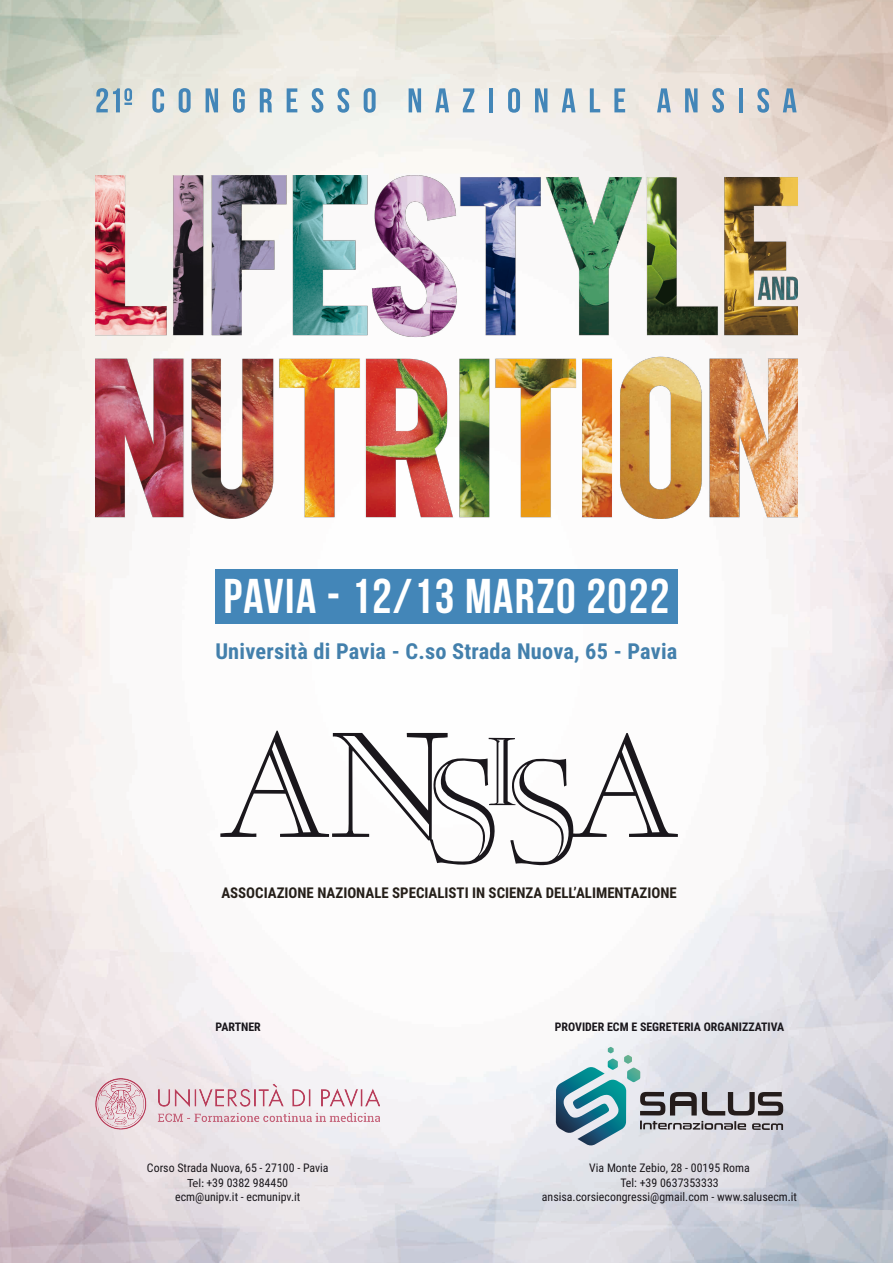
<style>
.page{position:relative;width:893px;height:1263px;background:#fff}
.page>*{position:absolute;margin:0;border:0;box-sizing:border-box;transform-origin:0 0}
.t1{font:700 48.75px "Bebas Neue";letter-spacing:.03em;color:#fff}
.t2{font:700 22.05px "Roboto Condensed";letter-spacing:.01em;color:#4380ac}
.t3{font:700 14.85px "Roboto Condensed";color:#251f19}
.t4{font:11.85px/14.9px "Roboto Condensed";color:#1a171c;text-align:center}
.t5{font:700 11.85px "Roboto Condensed";color:#1a171c}
.s1{font-family:"Myriad Pro"}
</style>
<div class="page">
<img style="left:0;top:0;width:893px;height:1263px">
<img style="left:96px;top:176px;width:701px;height:342px">
<svg style="left:96px;top:88px;width:36px;height:24px"></svg>
<svg style="left:152px;top:88px;width:12px;height:25px"></svg>
<svg style="left:179px;top:88px;width:12px;height:25px"></svg>
<svg style="left:206px;top:88px;width:12px;height:24px"></svg>
<svg style="left:233px;top:88px;width:12px;height:25px"></svg>
<svg style="left:260px;top:88px;width:12px;height:24px"></svg>
<svg style="left:287px;top:88px;width:10px;height:24px"></svg>
<svg style="left:312px;top:88px;width:11px;height:25px"></svg>
<svg style="left:338px;top:88px;width:11px;height:25px"></svg>
<svg style="left:364px;top:88px;width:12px;height:25px"></svg>
<svg style="left:409px;top:88px;width:12px;height:24px"></svg>
<svg style="left:435px;top:88px;width:14px;height:24px"></svg>
<svg style="left:463px;top:88px;width:11px;height:24px"></svg>
<hr style="left:489px;top:88px;width:4px;height:24px;background:#4386b8">
<svg style="left:508px;top:88px;width:12px;height:25px"></svg>
<svg style="left:535px;top:88px;width:12px;height:24px"></svg>
<svg style="left:562px;top:88px;width:13px;height:24px"></svg>
<svg style="left:590px;top:88px;width:10px;height:24px"></svg>
<svg style="left:614px;top:88px;width:11px;height:24px"></svg>
<svg style="left:657px;top:88px;width:14px;height:24px"></svg>
<svg style="left:685px;top:88px;width:13px;height:24px"></svg>
<svg style="left:712px;top:88px;width:12px;height:25px"></svg>
<hr style="left:739px;top:88px;width:4px;height:24px;background:#4386b8">
<svg style="left:757px;top:88px;width:12px;height:25px"></svg>
<svg style="left:783px;top:88px;width:14px;height:24px"></svg>
<svg style="left:220px;top:731px;width:458px;height:137px"></svg>
<div style="left:215px;top:569px;width:463px;height:55px;background:#4386b8"></div>
<svg style="left:556px;top:1047px;width:227px;height:99px;background:#b1bfc6"></svg>
<img style="left:96px;top:1079px;width:284px;height:53px">
<h1 class="t1" style="left:224px;top:570px;width:447px">PAVIA - 12/13 MARZO 2022</h1>
<h2 class="t2" style="left:215px;top:635px;width:464px">Università di Pavia - C.so Strada Nuova, 65 - Pavia</h2>
<p class="t3" style="left:221px;top:882px;width:457px">ASSOCIAZIONE NAZIONALE SPECIALISTI IN SCIENZA DELL’ALIMENTAZIONE</p>
<p class="t5" style="left:216px;top:1019px;width:47px">PARTNER</p>
<p class="t4" style="left:147px;top:1160px;width:183px">Corso Strada Nuova, 65 - 27100 - Pavia<br><span class="s1">Tel:</span> +39 0382 984450<br>ecm@unipv.it - ecmunipv.it</p>
<p class="t5" style="left:555px;top:1019px;width:231px">PROVIDER ECM E SEGRETERIA ORGANIZZATIVA</p>
<p class="t4" style="left:542px;top:1160px;width:257px">Via Monte Zebio, 28 - 00195 Roma<br>Tel: +39 0637353333 ansisa.corsiecongressi@gmail.com - www.salusecm.it</p>
</div>
